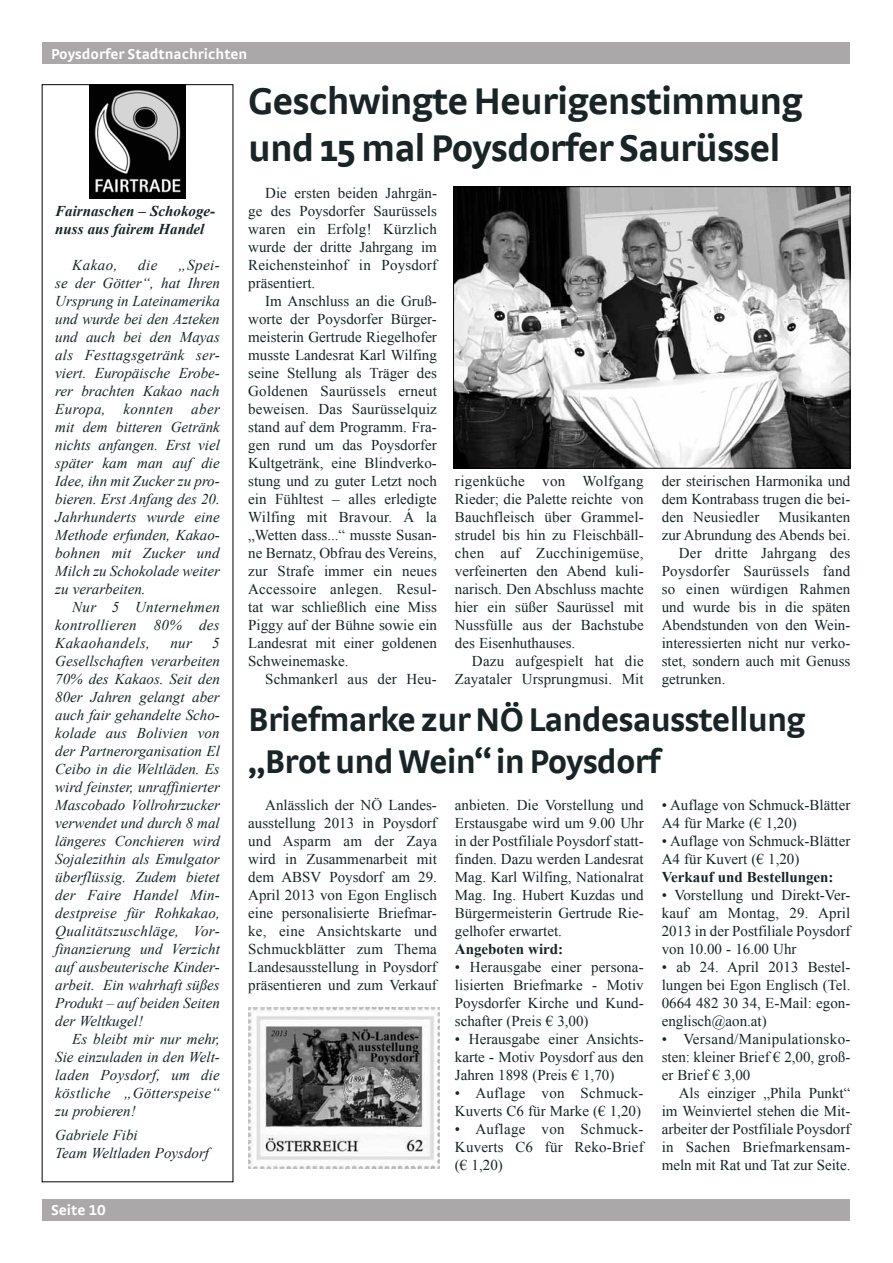
<style>
.page{position:relative;width:893px;height:1263px;background:#fff}
.page>*{position:absolute;margin:0;border:0;box-sizing:border-box;transform-origin:0 0}
.t1{font:39px/46.8px "Strada";letter-spacing:-.025em;color:#182426}
.t2{font:34.5px/41.4px "Strada";letter-spacing:-.025em;color:#182426}
.t3{font:15px/18px "Times New Roman";color:#182426;text-align:justify}
.t4{font:italic 15px/18px "Times New Roman";color:#182426;text-align:justify}
.t5{font:italic 700 15px/18px "Times New Roman";color:#182426}
.t6{font:700 15px "Times New Roman";color:#182426}
.t7{font:700 15px "Strada TF";color:#fff}
</style>
<div class="page">
<div style="left:43px;top:43px;width:807px;height:21px;background:#aaa8a9"></div>
<div style="left:43px;top:1199px;width:807px;height:21px;background:#aaa8a9"></div>
<img style="left:90px;top:84px;width:96px;height:114px">
<img style="left:455px;top:188px;width:393px;height:279px">
<div style="left:453px;top:186px;width:397px;height:283px;border:1px solid #000"></div>
<img style="left:249px;top:1007px;width:190px;height:161px">
<p class="t7" style="left:51px;top:45px;width:198px">Poysdorfer Stadtnachrichten</p>
<p class="t5" style="left:55px;top:202px;width:161px">Fairnaschen – Schokoge&shy;nuss aus fairem Handel</p>
<p class="t4" style="left:72px;top:256px;width:47px">Kakao,</p>
<p class="t4" style="left:138px;top:256px;width:21px">die</p>
<p class="t4" style="left:55px;top:256px;width:166px;text-indent:123px">„Spei&shy;se der Götter“, hat Ihren Ursprung in Lateinamerika und wurde bei den Azteken und auch bei den Mayas als Festtagsgetränk ser&shy;viert. Europäische Erobe&shy;rer brachten Kakao nach Europa, konnten aber mit dem bitteren Getränk nichts anfangen. Erst viel später kam man auf die Idee, ihn mit Zucker zu pro&shy;bieren. Erst Anfang des 20.<br>Jahrhunderts wurde eine Methode erfunden, Kakao&shy;bohnen mit Zucker und Milch zu Schokolade weiter zu verarbeiten.</p>
<p class="t4" style="left:55px;top:598px;width:166px;text-indent:17px">Nur 5 Unternehmen kontrollieren 80% des Kakaohandels,</p>
<p class="t4" style="left:55px;top:634px;width:166px;text-indent:157px">5<br>Gesellschaften verarbeiten 70% des Kakaos. Seit den 80er Jahren gelangt aber auch fair gehandelte Scho&shy;kolade aus Bolivien von der Partnerorganisation El Ceibo in die Weltläden. Es wird feinster, unraffinierter Mascobado Vollrohrzucker verwendet und durch 8 mal längeres Conchieren wird Sojalezithin als Emulgator überflüssig. Zudem bietet der Faire Handel Min&shy;destpreise für Rohkakao, Qualitätszuschläge, Vor&shy;finanzierung und Verzicht auf ausbeuterische Kinder&shy;arbeit. Ein wahrhaft süßes Produkt – auf beiden Seiten der Weltkugel!</p>
<p class="t4" style="left:55px;top:1030px;width:166px;text-indent:17px">Es bleibt mir nur mehr, Sie einzuladen in den Welt&shy;laden Poysdorf, um die köstliche „Götterspeise“ zu probieren!</p>
<p class="t4" style="left:55px;top:1125px;width:155px">Gabriele Fibi<br>Team Weltladen Poysdorf</p>
<p class="t4" style="left:170px;top:634px;width:23px">nur</p>
<p class="t7" style="left:51px;top:1201px;width:56px">Seite 10</p>
<h1 class="t1" style="left:248px;top:77px;width:556px">Geschwingte Heurigenstimmung und 15 mal Poysdorfer Saurüssel</h1>
<p class="t3" style="left:248px;top:184px;width:190px;text-indent:17px">Die ersten beiden Jahrgän&shy;ge des Poysdorfer Saurüssels waren ein Erfolg! Kürzlich wurde der dritte Jahrgang im Reichensteinhof in Poysdorf präsentiert.</p>
<p class="t3" style="left:248px;top:292px;width:190px;text-indent:17px">Im Anschluss an die Gruß&shy;worte der Poysdorfer Bürger&shy;meisterin Gertrude Riegelhofer musste Landesrat Karl Wilfing seine Stellung als Träger des Goldenen Saurüssels erneut beweisen. Das Saurüsselquiz stand auf dem Programm. Fra&shy;gen rund um das Poysdorfer Kultgetränk, eine Blindverko&shy;stung und zu guter Letzt noch ein Fühltest – alles erledigte Wilfing mit Bravour. Á la „Wetten dass...“ musste Susan&shy;ne Bernatz, Obfrau des Vereins, zur Strafe immer ein neues Accessoire anlegen. Resul&shy;tat war schließlich eine Miss Piggy auf der Bühne sowie ein Landesrat mit einer goldenen Schweinemaske.</p>
<p class="t3" style="left:265px;top:670px;width:173px">Schmankerl aus der Heu-</p>
<p class="t3" style="left:455px;top:472px;width:190px">rigenküche von Wolfgang Rieder; die Palette reichte von Bauchfleisch über Grammel&shy;strudel bis hin zu Fleischbäll&shy;chen auf Zucchinigemüse, verfeinerten den Abend kuli&shy;narisch. Den Abschluss machte hier ein süßer Saurüssel mit Nussfülle aus der Bachstube des Eisenhuthauses.</p>
<p class="t3" style="left:455px;top:652px;width:190px;text-align:right">Dazu aufgespielt hat die<br>Zayataler Ursprungmusi. Mit</p>
<p class="t3" style="left:662px;top:472px;width:190px">der steirischen Harmonika und dem Kontrabass trugen die bei&shy;den Neusiedler</p>
<p class="t3" style="left:778px;top:508px;width:73px">Musikanten</p>
<p class="t3" style="left:662px;top:526px;width:190px">zur Abrundung des Abends bei.</p>
<p class="t3" style="left:679px;top:544px;width:173px">Der dritte Jahrgang des</p>
<p class="t3" style="left:662px;top:562px;width:190px">Poysdorfer Saurüssels fand</p>
<p class="t3" style="left:662px;top:580px;width:190px">so einen würdigen Rahmen</p>
<p class="t3" style="left:662px;top:598px;width:190px">und wurde bis in die späten</p>
<p class="t3" style="left:662px;top:616px;width:190px">Abendstunden von den Wein-</p>
<p class="t3" style="left:662px;top:634px;width:190px">interessierten nicht nur verko-</p>
<p class="t3" style="left:662px;top:652px;width:190px">stet, sondern auch mit Genuss</p>
<p class="t3" style="left:662px;top:670px;width:65px">getrunken.</p>
<h2 class="t2" style="left:248px;top:698px;width:559px">Briefmarke zur NÖ Landesausstellung „Brot und Wein“ in Poysdorf</h2>
<p class="t3" style="left:248px;top:796px;width:190px;text-indent:17px">Anlässlich der NÖ Landes&shy;ausstellung 2013 in Poysdorf und Asparm am der Zaya wird in Zusammenarbeit mit dem ABSV Poysdorf am 29.<br>April 2013 von Egon Englisch eine personalisierte Briefmar&shy;ke, eine Ansichtskarte und Schmuckblätter zum Thema Landesausstellung in Poysdorf präsentieren und zum Verkauf</p>
<p class="t3" style="left:455px;top:796px;width:190px">anbieten. Die Vorstellung und Erstausgabe wird um 9.00 Uhr in der Postfiliale Poysdorf statt&shy;finden. Dazu werden Landesrat Mag. Karl Wilfing, Nationalrat Mag. Ing. Hubert Kuzdas und Bürgermeisterin Gertrude Rie&shy;gelhofer erwartet.</p>
<p class="t6" style="left:455px;top:939px;width:110px">Angeboten wird:</p>
<p class="t3" style="left:455px;top:958px;width:190px">• Herausgabe einer persona&shy;lisierten Briefmarke - Motiv Poysdorfer Kirche und Kund&shy;schafter (Preis € 3,00)</p>
<p class="t3" style="left:455px;top:1030px;width:190px">• Herausgabe einer Ansichts&shy;karte - Motiv Poysdorf aus den Jahren 1898 (Preis € 1,70)</p>
<p class="t3" style="left:455px;top:1084px;width:190px">• Auflage von Schmuck-<br>Kuverts C6 für Marke (€ 1,20)</p>
<p class="t3" style="left:455px;top:1120px;width:190px">• Auflage von Schmuck-Kuverts C6 für Reko-Brief (€ 1,20)</p>
<p class="t3" style="left:662px;top:796px;width:190px">• Auflage von Schmuck-Blätter<br>A4 für Marke (€ 1,20)</p>
<p class="t3" style="left:662px;top:832px;width:190px">• Auflage von Schmuck-Blätter<br>A4 für Kuvert (€ 1,20)</p>
<p class="t6" style="left:662px;top:867px;width:173px">Verkauf und Bestellungen:</p>
<p class="t3" style="left:662px;top:886px;width:190px">• Vorstellung und Direkt-Ver&shy;kauf am Montag, 29. April 2013 in der Postfiliale Poysdorf von 10.00 - 16.00 Uhr</p>
<p class="t3" style="left:662px;top:958px;width:190px">• ab 24. April 2013 Bestel&shy;lungen bei Egon Englisch (Tel.<br>0664 482 30 34, E-Mail: egon&shy;englisch@aon.at)</p>
<p class="t3" style="left:662px;top:1030px;width:190px">• Versand/Manipulationsko&shy;sten: kleiner Brief € 2,00, groß&shy;er Brief € 3,00</p>
<p class="t3" style="left:662px;top:1084px;width:190px;text-indent:17px">Als einziger „Phila Punkt“ im Weinviertel stehen die Mit&shy;arbeiter der Postfiliale Poysdorf in Sachen Briefmarkensam&shy;meln mit Rat und Tat zur Seite.</p>
</div>
